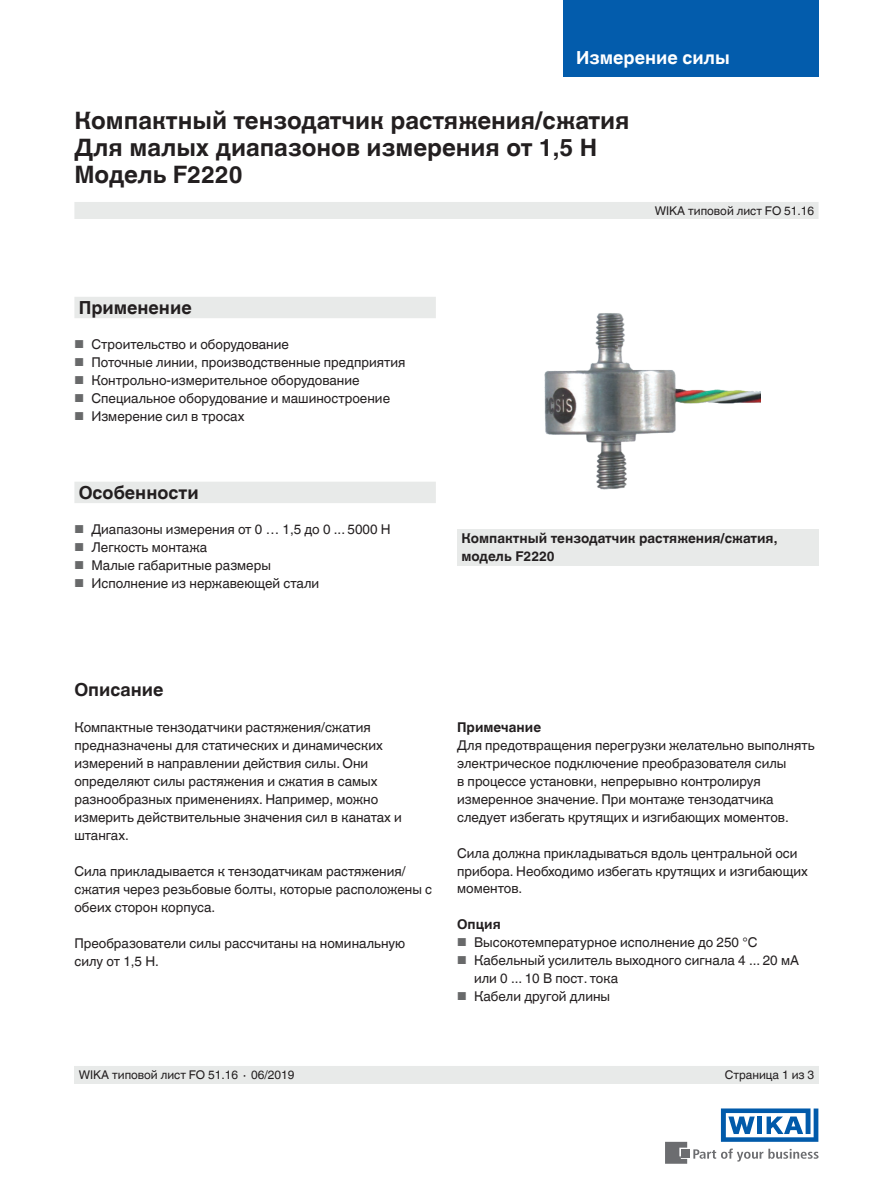
<style>
.page{position:relative;width:893px;height:1188px;background:#fff}
.page>*{position:absolute;margin:0;border:0;box-sizing:border-box;transform-origin:0 0}
.t1{font:700 24px/27px "Helvetica World";color:#231f20}
.t2{font:700 18px "Helvetica World";color:#231f20}
.t3{font:700 18px "Helvetica World";color:#fff}
.t4{font:13.5px/18px "Helvetica World";color:#231f20}
.t5{font:700 13.5px/18px "Helvetica World";color:#231f20}
.t6{font:12px "Helvetica World";color:#231f20}
.s1{font-size:11.55px;color:#68696a}
</style>
<div class="page">
<svg style="left:693px;top:1149px;width:126px;height:13px"></svg>
<div style="left:682px;top:1150px;width:8px;height:8px;background:#6c6d70"></div>
<svg style="left:665px;top:1142px;width:22px;height:22px"></svg>
<svg style="left:721px;top:1108px;width:97px;height:34px"></svg>
<div style="left:563px;top:0;width:256px;height:77px;background:#035cac"></div>
<div style="left:74px;top:202px;width:745px;height:17px;background:#e8eae9"></div>
<div style="left:74px;top:1066px;width:745px;height:18px;background:#e8eae9"></div>
<img style="left:544px;top:313px;width:216px;height:177px">
<svg style="left:74px;top:297px;width:362px;height:206px"></svg>
<div style="left:457px;top:529px;width:362px;height:36px;background:#e8eae9"></div>
<h2 class="t3" style="left:576px;top:47px;width:155px">Измерение силы</h2>
<h1 class="t1" style="left:74px;top:107px;width:557px">Компактный тензодатчик растяжения/сжатия<br>Для малых диапазонов измерения от 1,5 Н<br>Модель F2220</h1>
<p class="t6" style="left:655px;top:204px;width:161px">WIKA типовой лист FO 51.16</p>
<h2 class="t2" style="left:79px;top:297px;width:114px">Применение</h2>
<p class="t4" style="left:74px;top:336px;width:216px"><span class="s1">■</span> Строительство и оборудование</p>
<p class="t4" style="left:74px;top:354px;width:332px"><span class="s1">■</span> Поточные линии, производственные предприятия</p>
<p class="t4" style="left:74px;top:372px;width:287px"><span class="s1">■</span> Контрольно-измерительное оборудование</p>
<p class="t4" style="left:74px;top:390px;width:317px"><span class="s1">■</span> Специальное оборудование и машиностроение</p>
<p class="t4" style="left:74px;top:408px;width:172px"><span class="s1">■</span> Измерение сил в тросах</p>
<h2 class="t2" style="left:79px;top:482px;width:122px">Особенности</h2>
<p class="t4" style="left:74px;top:520px;width:318px"><span class="s1">■</span> Диапазоны измерения от 0 … 1,5 до 0 ... 5000 Н</p>
<p class="t4" style="left:74px;top:538px;width:134px"><span class="s1">■</span> Легкость монтажа</p>
<p class="t4" style="left:74px;top:556px;width:198px"><span class="s1">■</span> Малые габаритные размеры</p>
<p class="t4" style="left:74px;top:574px;width:246px"><span class="s1">■</span> Исполнение из нержавеющей стали</p>
<p class="t5" style="left:461px;top:529px;width:318px">Компактный тензодатчик растяжения/сжатия, модель F2220</p>
<h2 class="t2" style="left:74px;top:680px;width:91px">Описание</h2>
<p class="t4" style="left:74px;top:719px;width:329px">Компактные тензодатчики растяжения/сжатия предназначены для статических и динамических измерений в направлении действия силы. Они определяют силы растяжения и сжатия в самых разнообразных применениях. Например, можно измерить действительные значения сил в канатах и штангах.</p>
<p class="t4" style="left:74px;top:863px;width:359px">Сила прикладывается к тензодатчикам растяжения/ сжатия через резьбовые болты, которые расположены с обеих сторон корпуса.</p>
<p class="t4" style="left:74px;top:935px;width:332px">Преобразователи силы рассчитаны на номинальную силу от 1,5 Н.</p>
<p class="t5" style="left:457px;top:719px;width:85px">Примечание</p>
<p class="t4" style="left:457px;top:737px;width:359px">Для предотвращения перегрузки желательно выполнять электрическое подключение преобразователя силы<br>в процессе установки, непрерывно контролируя измеренное значение. При монтаже тензодатчика следует избегать крутящих и изгибающих моментов.</p>
<p class="t4" style="left:457px;top:844px;width:352px">Сила должна прикладываться вдоль центральной оси прибора. Необходимо избегать крутящих и изгибающих моментов.</p>
<p class="t5" style="left:457px;top:915px;width:45px">Опция</p>
<p class="t4" style="left:457px;top:934px;width:302px"><span class="s1">■</span> Высокотемпературное исполнение до 250 °C</p>
<p class="t4" style="left:474px;top:952px;width:326px;text-indent:-17px"><span class="s1">■</span> Кабельный усилитель выходного сигнала 4 ... 20 мА или 0 ... 10 В пост. тока</p>
<p class="t4" style="left:457px;top:988px;width:155px"><span class="s1">■</span> Кабели другой длины</p>
<p class="t6" style="left:79px;top:1068px;width:217px">WIKA типовой лист FO 51.16 ∙ 06/2019</p>
<p class="t6" style="left:725px;top:1068px;width:91px">Страница 1 из 3</p>
</div>
